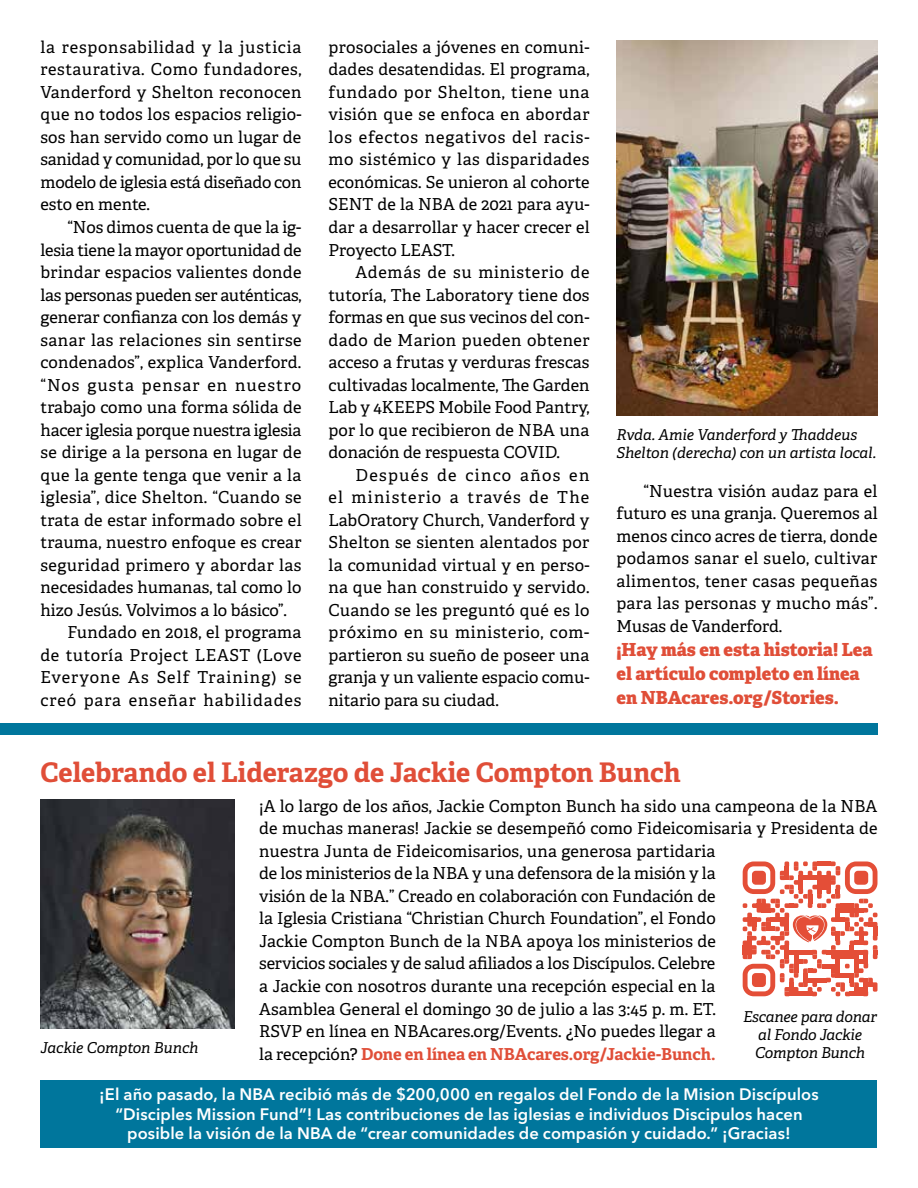
<style>
.page{position:relative;width:918px;height:1188px;background:#fff}
.page>*{position:absolute;margin:0;border:0;box-sizing:border-box;transform-origin:0 0}
.t1{font:700 27px "Adelle";letter-spacing:-.005em;color:#e04e38}
.t2{font:800 18px/24px "Adelle";color:#e04e38}
.t3{font:16.5px/22.5px "Adelle";letter-spacing:.005em;color:#000;text-align:justify}
.t4{font:600 16.5px/19.5px "Avenir Next";letter-spacing:.005em;color:#fff;text-align:center}
.t5{font:16.5px "Adelle";letter-spacing:.025em;color:#000}
.t6{font:16.5px "Adelle";letter-spacing:.065em;color:#000}
.t7{font:16.5px "Adelle";letter-spacing:.03em;color:#000}
.t8{font:16.5px "Adelle";letter-spacing:.04em;color:#000}
.t9{font:16.5px "Adelle";letter-spacing:.06em;color:#000}
.t10{font:italic 15px/18px "Adelle";letter-spacing:-.01em;color:#000}
.s1{font-weight:700;color:#e04e38}
</style>
<div class="page">
<img style="left:616px;top:40px;width:262px;height:375px">
<div style="left:0;top:723px;width:878px;height:12px;background:#00769c"></div>
<div style="left:40px;top:1080px;width:838px;height:68px;background:#00769c"></div>
<img style="left:40px;top:800px;width:194px;height:228px">
<svg style="left:743px;top:861px;width:135px;height:135px"></svg>
<p class="t3" style="left:40px;top:36px;width:263px">la responsabilidad y la justicia restaurativa. Como fundadores, Vanderford y Shelton reconocen que no todos los espacios religio&shy;sos han servido como un lugar de sanidad y comunidad, por lo que su modelo de iglesia está diseñado con esto en mente.</p>
<p class="t3" style="left:67px;top:216px;width:235px">“Nos dimos cuenta de que la ig-</p>
<p class="t3" style="left:40px;top:239px;width:262px">lesia tiene la mayor oportunidad de</p>
<p class="t3" style="left:40px;top:261px;width:262px">brindar espacios valientes donde</p>
<p class="t3" style="left:40px;top:284px;width:263px">las personas pueden ser auténticas,</p>
<p class="t3" style="left:40px;top:306px;width:262px">generar confianza con los demás y</p>
<p class="t7" style="left:40px;top:330px;width:263px">sanar las relaciones sin sentirse</p>
<p class="t3" style="left:40px;top:351px;width:262px">condenados”, explica Vanderford.</p>
<p class="t6" style="left:40px;top:375px;width:262px">“Nos gusta pensar en nuestro</p>
<p class="t3" style="left:40px;top:396px;width:263px">trabajo como una forma sólida de</p>
<p class="t3" style="left:40px;top:419px;width:262px">hacer iglesia porque nuestra iglesia</p>
<p class="t3" style="left:40px;top:441px;width:263px">se dirige a la persona en lugar de</p>
<p class="t3" style="left:40px;top:464px;width:262px">que la gente tenga que venir a la</p>
<p class="t5" style="left:40px;top:487px;width:263px">iglesia”, dice Shelton. “Cuando se</p>
<p class="t3" style="left:40px;top:509px;width:263px">trata de estar informado sobre el</p>
<p class="t3" style="left:40px;top:531px;width:263px">trauma, nuestro enfoque es crear</p>
<p class="t5" style="left:40px;top:555px;width:263px">seguridad primero y abordar las</p>
<p class="t3" style="left:40px;top:576px;width:262px">necesidades humanas, tal como lo</p>
<p class="t3" style="left:40px;top:599px;width:248px">hizo Jesús. Volvimos a lo básico”.</p>
<p class="t3" style="left:67px;top:621px;width:236px">Fundado en 2018, el programa</p>
<p class="t8" style="left:40px;top:645px;width:263px">de tutoría Project LEAST (Love</p>
<p class="t6" style="left:40px;top:667px;width:263px">Everyone As Self Training) se</p>
<p class="t9" style="left:40px;top:690px;width:263px">creó para enseñar habilidades</p>
<p class="t3" style="left:328px;top:36px;width:263px">prosociales a jóvenes en comuni&shy;dades desatendidas. El programa, fundado por Shelton, tiene una visión que se enfoca en abordar los efectos negativos del racis&shy;mo sistémico y las disparidades económicas. Se unieron al cohorte SENT de la NBA de 2021 para ayu&shy;dar a desarrollar y hacer crecer el Proyecto LEAST.</p>
<p class="t3" style="left:328px;top:261px;width:263px;text-indent:27px">Además de su ministerio de tutoría, The Laboratory tiene dos formas en que sus vecinos del con&shy;dado de Marion pueden obtener acceso a frutas y verduras frescas cultivadas localmente, The Garden Lab y 4KEEPS Mobile Food Pantry, por lo que recibieron de NBA una donación de respuesta COVID.</p>
<p class="t3" style="left:328px;top:464px;width:263px;text-indent:27px">Después de cinco años en el ministerio a través de The LabOratory Church, Vanderford y Shelton se sienten alentados por la comunidad virtual y en perso&shy;na que han construido y servido.<br>Cuando se les preguntó qué es lo próximo en su ministerio, com&shy;partieron su sueño de poseer una granja y un valiente espacio comu&shy;nitario para su ciudad.</p>
<p class="t10" style="left:616px;top:426px;width:261px">Rvda. Amie Vanderford y Thaddeus<br>Shelton (derecha) con un artista local.</p>
<p class="t3" style="left:617px;top:480px;width:263px;text-indent:27px">“Nuestra visión audaz para el futuro es una granja. Queremos al menos cinco acres de tierra, donde podamos sanar el suelo, cultivar alimentos, tener casas pequeñas para las personas y mucho más”.<br>Musas de Vanderford.</p>
<p class="t2" style="left:616px;top:637px;width:258px">¡Hay más en esta historia! Lea el artículo completo en línea en NBAcares.org/Stories.</p>
<h1 class="t1" style="left:40px;top:755px;width:642px">Celebrando el Liderazgo de Jackie Compton Bunch</h1>
<p class="t3" style="left:259px;top:795px;width:620px;text-align:left">¡A lo largo de los años, Jackie Compton Bunch ha sido una campeona de la NBA de muchas maneras! Jackie se desempeñó como Fideicomisaria y Presidenta de nuestra Junta de Fideicomisarios, una generosa partidaria<br>de los ministerios de la NBA y una defensora de la misión y la<br>visión de la NBA.” Creado en colaboración con Fundación de<br>la Iglesia Cristiana “Christian Church Foundation”, el Fondo<br>Jackie Compton Bunch de la NBA apoya los ministerios de<br>servicios sociales y de salud afiliados a los Discípulos. Celebre<br>a Jackie con nosotros durante una recepción especial en la<br>Asamblea General el domingo 30 de julio a las 3:45 p. m. ET.<br>RSVP en línea en NBAcares.org/Events. ¿No puedes llegar a<br>la recepción? <span class="s1">Done en línea en NBAcares.org/Jackie-Bunch.</span></p>
<p class="t4" style="left:99px;top:1084px;width:721px">¡El año pasado, la NBA recibió más de $200,000 en regalos del Fondo de la Mision Discípulos “Disciples Mission Fund”! Las contribuciones de las iglesias e individuos Discipulos hacen posible la visión de la NBA de “crear comunidades de compasión y cuidado.” ¡Gracias!</p>
<p class="t10" style="left:743px;top:1007px;width:135px;text-align:center">Escanee para donar al Fondo Jackie<br>Compton Bunch</p>
<p class="t10" style="left:40px;top:1039px;width:160px">Jackie Compton Bunch</p>
</div>
